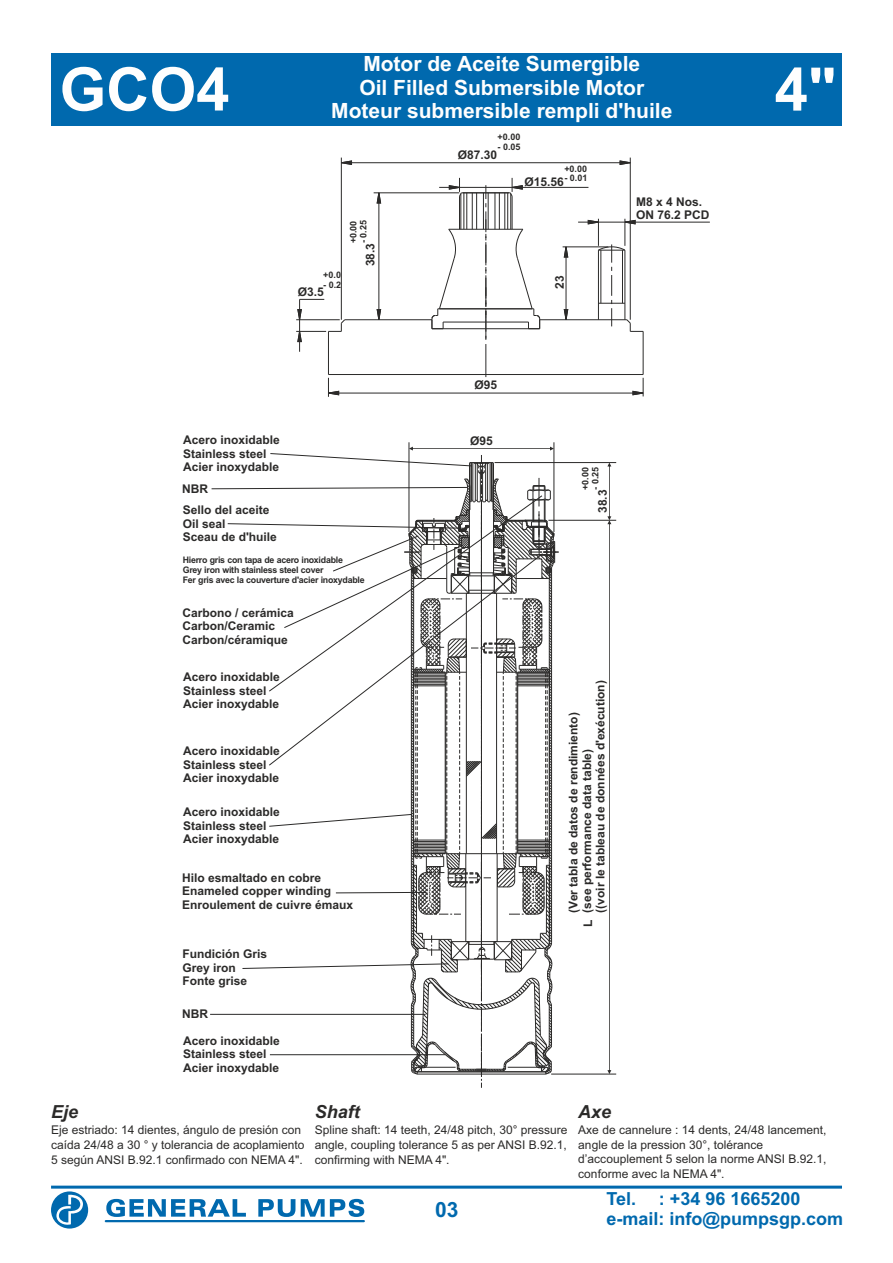
<style>
.page{position:relative;width:893px;height:1263px;background:#fff}
.page>*{position:absolute;margin:0;border:0;box-sizing:border-box;transform-origin:0 0}
.t1{font:700 60px "Arial";color:#fefefe}
.t2{font:700 21px/23.4px "Arial";color:#fefefe;text-align:center}
.t3{font:700 21px "Arial";color:#0069ae}
.t4{font:700 18px "Arial";color:#0069ae}
.t5{font:italic 700 18px "Arial";color:#2b2a29}
.t6{font:700 12px/13.4px "Arial";color:#2b2a29}
.t7{font:12px/14.7px "Arial";color:#2b2a29}
.t8{font:700 9px/10.1px "Arial";letter-spacing:-.03em;color:#2b2a29}
</style>
<div class="page">
<div style="left:51px;top:53px;width:791px;height:72px;background:#0069ae"></div>
<hr style="left:51px;top:1185px;width:791px;height:3px;background:#0069ae">
<div style="left:51px;top:1191px;width:37px;height:37px;background:#0069ae;border-radius:50%"></div>
<svg style="left:56px;top:1194px;width:27px;height:32px"></svg>
<svg style="left:106px;top:1199px;width:258px;height:18px"></svg>
<hr style="left:106px;top:1220px;width:258px;height:2px;background:#0069ae">
<hr style="left:339px;top:393px;width:303px;height:1px;background:#2b2a29">
<svg style="left:328px;top:378px;width:11px;height:19px"></svg>
<svg style="left:632px;top:378px;width:12px;height:18px"></svg>
<hr style="left:328px;top:331px;width:1px;height:43px;background:#2b2a29">
<hr style="left:643px;top:331px;width:1px;height:43px;background:#2b2a29">
<hr style="left:345px;top:319px;width:87px;height:1px;background:#2b2a29">
<hr style="left:540px;top:319px;width:87px;height:1px;background:#2b2a29">
<hr style="left:459px;top:196px;width:1px;height:33px;background:#2b2a29">
<hr style="left:512px;top:196px;width:1px;height:33px;background:#2b2a29">
<hr style="left:461px;top:192px;width:49px;height:1px;background:#2b2a29">
<hr style="left:483px;top:193px;width:1px;height:36px;background:#2b2a29">
<hr style="left:476px;top:193px;width:1px;height:36px;background:#2b2a29">
<hr style="left:472px;top:193px;width:1px;height:36px;background:#2b2a29">
<hr style="left:466px;top:193px;width:1px;height:36px;background:#2b2a29">
<hr style="left:463px;top:193px;width:1px;height:36px;background:#2b2a29">
<hr style="left:460px;top:194px;width:1px;height:35px;background:#2b2a29">
<hr style="left:488px;top:193px;width:1px;height:36px;background:#2b2a29">
<hr style="left:495px;top:193px;width:1px;height:36px;background:#2b2a29">
<hr style="left:499px;top:193px;width:1px;height:36px;background:#2b2a29">
<hr style="left:504px;top:193px;width:1px;height:36px;background:#2b2a29">
<hr style="left:507px;top:193px;width:1px;height:36px;background:#2b2a29">
<hr style="left:510px;top:194px;width:1px;height:35px;background:#2b2a29">
<hr style="left:374px;top:192px;width:85px;height:1px;background:#2b2a29">
<hr style="left:328px;top:374px;width:315px;height:1px;background:#2b2a29">
<hr style="left:485px;top:344px;width:1px;height:33px;background:#2b2a29">
<hr style="left:563px;top:246px;width:45px;height:1px;background:#2b2a29">
<hr style="left:341px;top:158px;width:1px;height:162px;background:#2b2a29">
<hr style="left:630px;top:158px;width:1px;height:162px;background:#2b2a29">
<hr style="left:432px;top:328px;width:108px;height:1px;background:#2b2a29">
<hr style="left:449px;top:229px;width:74px;height:1px;background:#2b2a29">
<hr style="left:438px;top:308px;width:96px;height:1px;background:#2b2a29">
<svg style="left:485px;top:185px;width:1px;height:155px"></svg>
<svg style="left:431px;top:228px;width:25px;height:101px"></svg>
<svg style="left:515px;top:228px;width:25px;height:101px"></svg>
<hr style="left:443px;top:322px;width:85px;height:1px;background:#2b2a29">
<hr style="left:296px;top:319px;width:44px;height:1px;background:#2b2a29">
<hr style="left:296px;top:331px;width:30px;height:1px;background:#2b2a29">
<svg style="left:297px;top:299px;width:49px;height:53px"></svg>
<hr style="left:378px;top:200px;width:1px;height:110px;background:#2b2a29">
<svg style="left:376px;top:309px;width:5px;height:12px"></svg>
<svg style="left:376px;top:192px;width:5px;height:20px"></svg>
<svg style="left:439px;top:178px;width:25px;height:19px"></svg>
<hr style="left:522px;top:187px;width:66px;height:1px;background:#2b2a29">
<svg style="left:508px;top:178px;width:15px;height:19px"></svg>
<hr style="left:459px;top:187px;width:53px;height:1px;background:#2b2a29">
<hr style="left:351px;top:162px;width:276px;height:1px;background:#2b2a29">
<svg style="left:340px;top:160px;width:12px;height:5px"></svg>
<svg style="left:619px;top:160px;width:12px;height:5px"></svg>
<hr style="left:566px;top:255px;width:1px;height:55px;background:#2b2a29">
<svg style="left:563px;top:246px;width:6px;height:20px"></svg>
<svg style="left:563px;top:301px;width:6px;height:20px"></svg>
<hr style="left:635px;top:222px;width:75px;height:1px;background:#2b2a29">
<svg style="left:578px;top:219px;width:65px;height:113px"></svg>
<hr style="left:554px;top:442px;width:1px;height:90px;background:#2b2a29">
<hr style="left:409px;top:442px;width:1px;height:90px;background:#2b2a29">
<hr style="left:548px;top:520px;width:68px;height:1px;background:#2b2a29">
<hr style="left:495px;top:462px;width:121px;height:1px;background:#2b2a29">
<hr style="left:551px;top:1074px;width:65px;height:1px;background:#2b2a29">
<svg style="left:607px;top:463px;width:4px;height:611px"></svg>
<svg style="left:211px;top:447px;width:348px;height:641px"></svg>
<hr style="left:210px;top:1014px;width:216px;height:1px;background:#2b2a29">
<hr style="left:270px;top:1054px;width:175px;height:1px;background:#2b2a29">
<h2 class="t2" style="left:331px;top:54px;width:343px">Motor de Aceite Sumergible<br>Oil Filled Submersible Motor<br>Moteur submersible rempli d'huile</h2>
<h1 class="t1" style="left:60px;top:67px;width:172px">GCO4</h1>
<h1 class="t1" style="left:775px;top:67px;width:63px">4"</h1>
<p class="t8" style="left:498px;top:133px;width:24px">+0.00</p>
<p class="t8" style="left:498px;top:143px;width:25px">- 0.05</p>
<p class="t6" style="left:458px;top:149px;width:41px">Ø87.30</p>
<p class="t8" style="left:323px;top:270px;width:19px">+0.0</p>
<p class="t8" style="left:323px;top:280px;width:20px">- 0.2</p>
<p class="t6" style="left:298px;top:287px;width:28px">Ø3.5</p>
<p class="t8" style="left:349px;top:243px;width:24px;rotate:-90deg">+0.00</p>
<p class="t8" style="left:359px;top:243px;width:25px;rotate:-90deg">- 0.25</p>
<p class="t6" style="left:365px;top:266px;width:25px;rotate:-90deg">38.3</p>
<p class="t8" style="left:564px;top:164px;width:24px">+0.00</p>
<p class="t8" style="left:564px;top:173px;width:25px">- 0.01</p>
<p class="t6" style="left:525px;top:176px;width:41px">Ø15.56</p>
<p class="t6" style="left:554px;top:289px;width:15px;rotate:-90deg">23</p>
<p class="t6" style="left:636px;top:196px;width:75px">M8 x 4 Nos.<br>ON 76.2 PCD</p>
<p class="t6" style="left:474px;top:379px;width:24px">Ø95</p>
<p class="t6" style="left:183px;top:434px;width:98px">Acero inoxidable</p>
<p class="t6" style="left:470px;top:435px;width:24px">Ø95</p>
<p class="t6" style="left:183px;top:448px;width:98px">Stainless steel<br>Acier inoxydable</p>
<p class="t6" style="left:182px;top:479px;width:89px;line-height:21.3px">NBR<br>Sello del aceite</p>
<p class="t6" style="left:183px;top:518px;width:96px">Oil seal<br>Sceau de d'huile</p>
<p class="t8" style="left:183px;top:555px;width:183px">Hierro gris con tapa de acero inoxidable<br>Grey iron with stainless steel cover<br>Fer gris avec la couverture d'acier inoxydable</p>
<p class="t6" style="left:183px;top:607px;width:113px">Carbono / cerámica<br>Carbon/Ceramic<br>Carbon/céramique</p>
<p class="t6" style="left:183px;top:671px;width:98px">Acero inoxidable<br>Stainless steel<br>Acier inoxydable</p>
<p class="t6" style="left:183px;top:746px;width:98px">Acero inoxidable<br>Stainless steel<br>Acier inoxydable</p>
<p class="t6" style="left:183px;top:807px;width:98px">Acero inoxidable<br>Stainless steel<br>Acier inoxydable</p>
<p class="t6" style="left:182px;top:872px;width:172px">Hilo esmaltado en cobre<br>Enameled copper winding<br>Enroulement de cuivre émaux</p>
<p class="t6" style="left:183px;top:948px;width:86px">Fundición Gris<br>Grey iron<br>Fonte grise</p>
<p class="t6" style="left:182px;top:1002px;width:99px;line-height:26.4px">NBR<br>Acero inoxidable</p>
<p class="t6" style="left:183px;top:1048px;width:98px">Stainless steel<br>Acier inoxydable</p>
<p class="t8" style="left:581px;top:490px;width:24px;rotate:-90deg">+0.00</p>
<p class="t8" style="left:591px;top:490px;width:25px;rotate:-90deg">- 0.25</p>
<p class="t6" style="left:597px;top:513px;width:25px;rotate:-90deg">38.3</p>
<p class="t6" style="left:568px;top:912px;width:234px;rotate:-90deg">(Ver tabla de datos de rendimiento)<br>(see performance data table)<br>((voir le tableau de données d'exécution)</p>
<p class="t6" style="left:582px;top:927px;width:9px;rotate:-90deg">L</p>
<h3 class="t5" style="left:51px;top:1105px;width:29px">Eje</h3>
<p class="t7" style="left:51px;top:1123px;width:255px">Eje estriado: 14 dientes, ángulo de presión con caída 24/48 a 30 ° y tolerancia de acoplamiento<br>5 según ANSI B.92.1 confirmado con NEMA 4".</p>
<h3 class="t5" style="left:315px;top:1105px;width:46px">Shaft</h3>
<p class="t7" style="left:315px;top:1123px;width:254px;text-align:justify">Spline shaft: 14 teeth, 24/48 pitch, 30° pressure angle, coupling tolerance 5 as per ANSI B.92.1, confirming with NEMA 4".</p>
<h2 class="t3" style="left:435px;top:1202px;width:25px">03</h2>
<h3 class="t5" style="left:578px;top:1104px;width:35px">Axe</h3>
<p class="t7" style="left:578px;top:1123px;width:250px">Axe de cannelure : 14 dents, 24/48 lancement, angle de la pression 30°, tolérance d’accouplement 5 selon la norme ANSI B.92.1, conforme avec la NEMA 4".</p>
<h3 class="t4" style="left:607px;top:1212px;width:238px">e-mail: info@pumpsgp.com</h3>
<h3 class="t4" style="left:607px;top:1191px;width:31px">Tel.</h3>
<h3 class="t4" style="left:659px;top:1191px;width:143px">: +34 96 1665200</h3>
</div>
